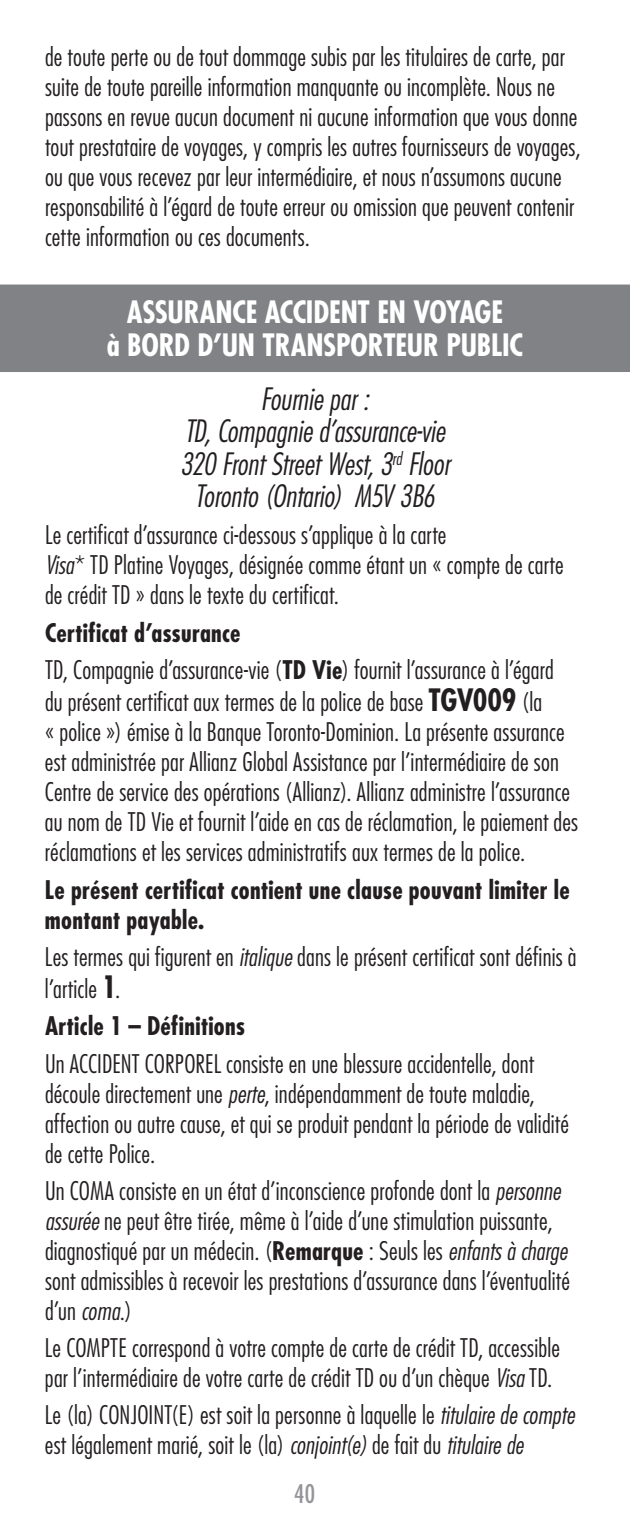
<style>
.page{position:relative;width:630px;height:1530px;background:#fff}
.page>*{position:absolute;margin:0;border:0;box-sizing:border-box;transform-origin:0 0}
.t1{font:italic 300 condensed 30px/32.5px "Futura Std";letter-spacing:-.005em;color:#231f20;text-align:center}
.t2{font:700 condensed 30px/32.5px "Futura Std";letter-spacing:-.01em;color:#fff;text-align:center}
.t3{font:300 condensed 25px/30px "Futura Std";letter-spacing:.005em;color:#231f20}
.t4{font:700 condensed 25px/30px "Futura Std";letter-spacing:.01em;color:#231f20}
.t5{font:condensed 25px "Futura Std";color:#939598}
.s1{font-style:italic}
.s2{font-weight:700}
.s3{font-weight:700;font-size:30px}
</style>
<div class="page">
<div style="left:0;top:285px;width:630px;height:87px;background:#808285"></div>
<p class="t3" style="left:45px;top:41px;width:537px">de toute perte ou de tout dommage subis par les titulaires de carte, par suite de toute pareille information manquante ou incomplète. Nous ne passons en revue aucun document ni aucune information que vous donne tout prestataire de voyages, y compris les autres fournisseurs de voyages, ou que vous recevez par leur intermédiaire, et nous n’assumons aucune responsabilité à l’égard de toute erreur ou omission que peuvent contenir cette information ou ces documents.</p>
<h2 class="t2" style="left:107px;top:296px;width:418px">ASSURANCE ACCIDENT EN VOYAGE<br>à BORD D’UN TRANSPORTEUR PUBLIC</h2>
<p class="t1" style="left:180px;top:383px;width:271px">Fournie par :<br>TD, Compagnie d’assurance-vie<br>320 Front Street West, 3<sup>rd</sup> Floor<br>Toronto (Ontario) M5V 3B6</p>
<p class="t3" style="left:45px;top:520px;width:520px">Le certificat d’assurance ci-dessous s’applique à la carte<br><span class="s1">Visa</span>* TD Platine Voyages, désignée comme étant un « compte de carte de crédit TD » dans le texte du certificat.</p>
<h3 class="t4" style="left:45px;top:618px;width:197px">Certificat d’assurance</h3>
<p class="t3" style="left:45px;top:653px;width:510px;line-height:32.5px">TD, Compagnie d’assurance-vie (<span class="s2">TD Vie</span>) fournit l’assurance à l’égard du présent certificat aux termes de la police de base <span class="s3">TGV009</span> (la</p>
<p class="t3" style="left:45px;top:717px;width:535px">« police ») émise à la Banque Toronto-Dominion. La présente assurance est administrée par Allianz Global Assistance par l’intermédiaire de son Centre de service des opérations (Allianz). Allianz administre l’assurance au nom de TD Vie et fournit l’aide en cas de réclamation, le paiement des réclamations et les services administratifs aux termes de la police.</p>
<h3 class="t4" style="left:45px;top:874px;width:526px">Le présent certificat contient une clause pouvant limiter le montant payable.</h3>
<p class="t3" style="left:45px;top:940px;width:533px;line-height:32.5px">Les termes qui figurent en <span class="s1">italique</span> dans le présent certificat sont définis à l’article <span class="s3">1</span>.</p>
<h3 class="t4" style="left:45px;top:1011px;width:202px">Article 1 – Définitions</h3>
<p class="t3" style="left:45px;top:1048px;width:526px">Un ACCIDENT CORPOREL consiste en une blessure accidentelle, dont découle directement une <span class="s1">perte</span>, indépendamment de toute maladie, affection ou autre cause, et qui se produit pendant la période de validité de cette Police.</p>
<p class="t3" style="left:45px;top:1176px;width:526px">Un COMA consiste en un état d’inconscience profonde dont la <span class="s1">personne assurée</span> ne peut être tirée, même à l’aide d’une stimulation puissante, diagnostiqué par un médecin. (<span class="s2">Remarque</span> : Seuls les <span class="s1">enfants à charge </span>sont admissibles à recevoir les prestations d’assurance dans l’éventualité d’un <span class="s1">coma</span>.)</p>
<p class="t3" style="left:45px;top:1333px;width:516px">Le COMPTE correspond à votre compte de carte de crédit TD, accessible par l’intermédiaire de votre carte de crédit TD ou d’un chèque <span class="s1">Visa</span> TD.</p>
<p class="t3" style="left:45px;top:1400px;width:531px">Le (la) CONJOINT(E) est soit la personne à laquelle le <span class="s1">titulaire de compte </span>est légalement marié, soit le (la) <span class="s1">conjoint(e)</span> de fait du <span class="s1">titulaire de</span></p>
<p class="t5" style="left:294px;top:1479px;width:22px">40</p>
</div>
